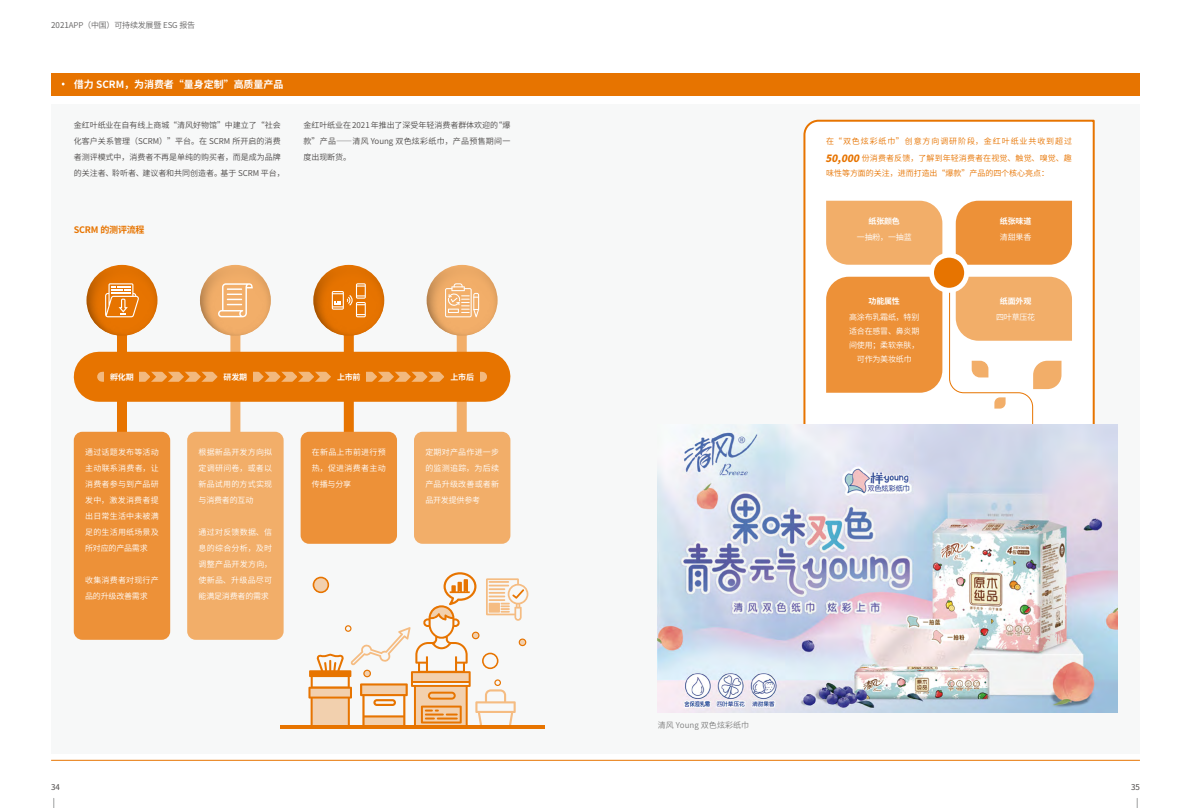
<style>
.page{position:relative;width:1191px;height:808px;background:#fff}
.page>*{position:absolute;margin:0;border:0;box-sizing:border-box;transform-origin:0 0}
.t1{font:700 10px "Source Han Sans CN";letter-spacing:-.005em;color:#fff}
.t2{font:700 9px "Source Han Sans CN";letter-spacing:-.025em;color:#e77400}
.t3{font:8px/16px "Source Han Sans CN";letter-spacing:.025em;color:#fff;text-align:justify}
.t4{font:8px/16px "Source Han Sans CN";letter-spacing:-.005em;color:#4c4948}
.t5{font:8px/17px "Source Han Sans CN";letter-spacing:.11em;color:#e77400}
.t6{font:8px/14px "Source Han Sans CN";letter-spacing:-.025em;color:#fff;text-align:center}
.t7{font:8px "Source Han Sans CN";letter-spacing:-.005em;color:#e77400}
.t8{font:700 8px "Source Han Sans CN";letter-spacing:-.025em;color:#fff}
.t9{font:8px "Source Han Sans CN";letter-spacing:-.025em;color:#656464}
.t10{font:8px "Source Han Sans CN";letter-spacing:.005em;color:#7d7d7d}
.t11{font:8px "Source Han Sans CN";color:#4c4948}
.s1{font-style:inherit}
.s2{font-weight:800;font-style:italic;font-size:10px}
</style>
<div class="page">
<div style="left:51px;top:105px;width:1089px;height:649px;background:#f7f8f8"></div>
<svg style="left:802px;top:119px;width:293px;height:306px"></svg>
<div style="left:51px;top:73px;width:1089px;height:22px;background:#e77400"></div>
<hr style="left:51px;top:760px;width:1089px;height:1px;background:#e77400">
<div style="left:826px;top:201px;width:116px;height:64px;background:#f2ae69"></div>
<div style="left:955px;top:201px;width:117px;height:64px;background:#ed9138"></div>
<div style="left:826px;top:277px;width:116px;height:116px;background:#ed9138"></div>
<div style="left:931px;top:255px;width:35px;height:35px;background:#e77400;border-radius:50%"></div>
<div style="left:929px;top:253px;width:40px;height:40px;border:5px solid #fff;border-radius:50%"></div>
<svg style="left:948px;top:277px;width:124px;height:148px"></svg>
<img style="left:658px;top:425px;width:459px;height:288px">
<hr style="left:281px;top:725px;width:264px;height:4px;background:#e77400">
<svg style="left:308px;top:572px;width:220px;height:153px"></svg>
<div style="left:117px;top:325px;width:10px;height:112px;background:#e77400"></div>
<div style="left:230px;top:326px;width:10px;height:111px;background:#f2ae69"></div>
<div style="left:344px;top:325px;width:10px;height:112px;background:#e77400"></div>
<div style="left:457px;top:326px;width:10px;height:111px;background:#f2ae69"></div>
<div style="left:99px;top:352px;width:386px;height:50px;background:#e77400"></div>
<svg style="left:102px;top:372px;width:380px;height:10px"></svg>
<div style="left:74px;top:432px;width:96px;height:208px;background:#ed9138;border-radius:9px"></div>
<div style="left:105px;top:370px;width:34px;height:13px;background:#e77400"></div>
<div style="left:187px;top:432px;width:97px;height:208px;background:#f2ae69;border-radius:9px"></div>
<div style="left:218px;top:370px;width:34px;height:13px;background:#e77400"></div>
<div style="left:300px;top:432px;width:97px;height:112px;background:#ed9138;border-radius:9px"></div>
<div style="left:332px;top:370px;width:34px;height:13px;background:#e77400"></div>
<div style="left:414px;top:432px;width:96px;height:112px;background:#f2ae69;border-radius:9px"></div>
<div style="left:445px;top:370px;width:34px;height:13px;background:#e77400"></div>
<div style="left:78px;top:258px;width:88px;height:78px;background:#000;opacity:.7"></div>
<div style="left:305px;top:258px;width:88px;height:78px;background:#000;opacity:.7"></div>
<div style="left:192px;top:258px;width:88px;height:78px;background:#000;opacity:.7"></div>
<div style="left:418px;top:258px;width:88px;height:78px;background:#000;opacity:.7"></div>
<svg style="left:105px;top:283px;width:34px;height:34px"></svg>
<svg style="left:218px;top:283px;width:35px;height:34px"></svg>
<svg style="left:332px;top:283px;width:34px;height:34px"></svg>
<svg style="left:445px;top:283px;width:34px;height:34px"></svg>
<svg style="left:141px;top:371px;width:77px;height:11px"></svg>
<svg style="left:254px;top:371px;width:78px;height:11px"></svg>
<svg style="left:367px;top:371px;width:78px;height:11px"></svg>
<p class="t9" style="left:51px;top:21px;width:146px"><span class="s1">2021</span>APP（中国）可持续发展暨 ESG 报告</p>
<p class="t1" style="left:74px;top:79px;width:211px">借力 SCRM，为消费者“量身定制”高质量产品</p>
<p class="t4" style="left:74px;top:117px;width:212px">金红叶纸业在自有线上商城“清风好物馆”中建立了“社会化客户关系管理（SCRM）”平台。在 SCRM 所开启的消费者测评模式中，消费者不再是单纯的购买者，而是成为品牌的关注者、聆听者、建议者和共同创造者。基于 SCRM 平台，</p>
<p class="t2" style="left:74px;top:225px;width:72px">SCRM 的测评流程</p>
<p class="t4" style="left:303px;top:117px;width:208px;text-align:justify">金红叶纸业在 2021 年推出了深受年轻消费者群体欢迎的“爆款”产品——清风 Young 双色炫彩纸巾，产品预售期间一度出现断货。</p>
<p class="t8" style="left:110px;top:373px;width:25px">孵化期</p>
<p class="t3" style="left:85px;top:444px;width:75px">通过话题发布等活动主动联系消费者，让消费者参与到产品研发中，激发消费者提出日常生活中未被满足的生活用纸场景及所对应的产品需求</p>
<p class="t3" style="left:85px;top:572px;width:75px">收集消费者对现行产品的升级改善需求</p>
<p class="t8" style="left:224px;top:373px;width:25px">研发期</p>
<p class="t3" style="left:198px;top:444px;width:75px">根据新品开发方向拟定调研问卷，或者以新品试用的方式实现与消费者的互动</p>
<p class="t3" style="left:198px;top:524px;width:75px">通过对反馈数据、信息的综合分析，及时调整产品开发方向，使新品、升级品尽可能满足消费者的需求</p>
<p class="t8" style="left:337px;top:373px;width:25px">上市前</p>
<p class="t3" style="left:312px;top:444px;width:75px">在新品上市前进行预热，促进消费者主动传播与分享</p>
<p class="t8" style="left:450px;top:373px;width:25px">上市后</p>
<p class="t3" style="left:425px;top:444px;width:75px">定期对产品作进一步的监测追踪，为后续产品升级改善或者新品开发提供参考</p>
<p class="t5" style="left:825px;top:132px;width:248px">在“双色炫彩纸巾”创意方向调研阶段，金红叶纸业共收到超过<br><span class="s2">50,000</span>份消费者反馈，了解到年轻消费者在视觉、触觉、嗅觉、趣</p>
<p class="t7" style="left:826px;top:168px;width:224px">味性等方面的关注，进而打造出“爆款”产品的四个核心亮点：</p>
<p class="t8" style="left:868px;top:217px;width:33px">纸张颜色</p>
<p class="t3" style="left:857px;top:229px;width:56px">一抽粉，一抽蓝</p>
<p class="t8" style="left:868px;top:297px;width:33px">功能属性</p>
<p class="t6" style="left:849px;top:310px;width:72px">高涂布乳霜纸，特别适合在感冒、鼻炎期间使用；柔软亲肤，可作为美妆纸巾</p>
<p class="t8" style="left:1000px;top:217px;width:33px">纸张味道</p>
<p class="t3" style="left:1000px;top:229px;width:33px">清甜果香</p>
<p class="t8" style="left:1000px;top:297px;width:33px">纸面外观</p>
<p class="t3" style="left:996px;top:309px;width:41px">四叶草压花</p>
<p class="t10" style="left:658px;top:720px;width:93px">清风 Young 双色炫彩纸巾</p>
<p class="t11" style="left:51px;top:782px;width:10px">34</p>
<p class="t11" style="left:1131px;top:782px;width:10px">35</p>
</div>
